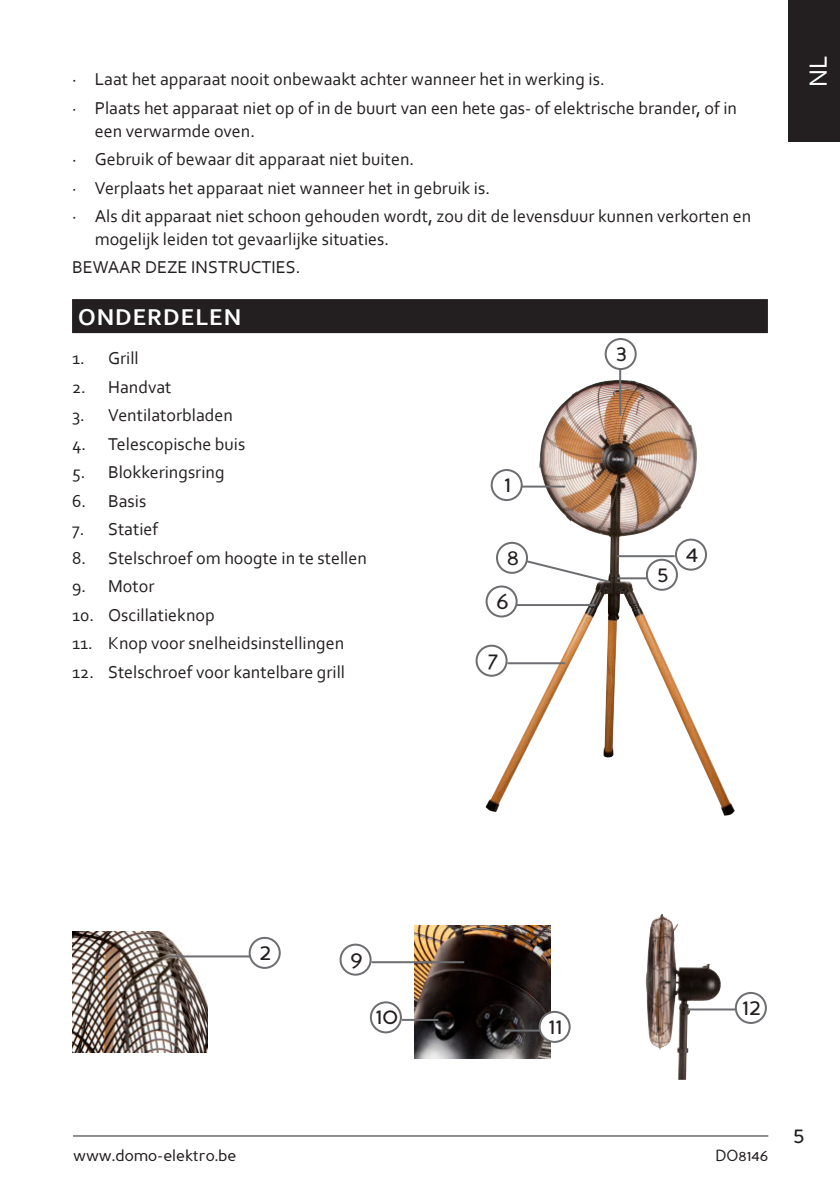
<style>
.page{position:relative;width:840px;height:1191px;background:#fff}
.page>*{position:absolute;margin:0;border:0;box-sizing:border-box;transform-origin:0 0}
.t1{font:26px "Corbel";color:#fff}
.t2{font:24px/43.6px "Perspective Sans";color:#231f20;text-align:center}
.t3{font:700 24px "Corbel";letter-spacing:.04em;color:#fff}
.t4{font:18px/28.4px "Corbel";color:#231f20}
.t5{font:16px "Perspective Sans";color:#231f20}
</style>
<div class="page">
<hr style="left:73px;top:1135px;width:694px;height:1px;background:#231f20">
<div style="left:788px;top:0;width:51px;height:142px;background:#231f20"></div>
<div style="left:72px;top:299px;width:695px;height:34px;background:#231f20"></div>
<img style="left:645px;top:916px;width:75px;height:163px">
<hr style="left:688px;top:1008px;width:52px;height:2px;background:#6d6e71">
<div style="left:735px;top:993px;width:30px;height:30px;background:#fff;border-radius:50%"></div>
<div style="left:734px;top:992px;width:32px;height:32px;border:2px solid #6d6e71;border-radius:50%"></div>
<img style="left:72px;top:931px;width:135px;height:121px">
<hr style="left:168px;top:955px;width:91px;height:2px;background:#6d6e71">
<div style="left:249px;top:938px;width:30px;height:30px;background:#fff;border-radius:50%"></div>
<div style="left:248px;top:937px;width:32px;height:32px;border:2px solid #6d6e71;border-radius:50%"></div>
<img style="left:414px;top:925px;width:136px;height:133px">
<div style="left:369px;top:1001px;width:32px;height:32px;border:2px solid #6d6e71;border-radius:50%"></div>
<hr style="left:402px;top:1019px;width:35px;height:2px;background:#6d6e71">
<hr style="left:505px;top:1029px;width:56px;height:2px;background:#6d6e71">
<div style="left:339px;top:943px;width:32px;height:32px;border:2px solid #6d6e71;border-radius:50%"></div>
<hr style="left:372px;top:961px;width:91px;height:2px;background:#6d6e71">
<div style="left:539px;top:1012px;width:30px;height:30px;background:#fff;border-radius:50%"></div>
<div style="left:538px;top:1011px;width:32px;height:32px;border:2px solid #6d6e71;border-radius:50%"></div>
<img style="left:485px;top:380px;width:249px;height:435px">
<hr style="left:508px;top:485px;width:56px;height:2px;background:#6d6e71">
<div style="left:491px;top:470px;width:30px;height:30px;background:#fff;border-radius:50%"></div>
<div style="left:490px;top:469px;width:32px;height:32px;border:2px solid #6d6e71;border-radius:50%"></div>
<hr style="left:618px;top:367px;width:2px;height:48px;background:#6d6e71">
<hr style="left:617px;top:555px;width:56px;height:2px;background:#6d6e71">
<div style="left:604px;top:338px;width:32px;height:32px;border:2px solid #6d6e71;border-radius:50%"></div>
<div style="left:675px;top:539px;width:30px;height:30px;background:#fff;border-radius:50%"></div>
<div style="left:674px;top:538px;width:32px;height:32px;border:2px solid #6d6e71;border-radius:50%"></div>
<hr style="left:617px;top:577px;width:43px;height:2px;background:#6d6e71">
<div style="left:646px;top:560px;width:30px;height:30px;background:#fff;border-radius:50%"></div>
<div style="left:645px;top:559px;width:32px;height:32px;border:2px solid #6d6e71;border-radius:50%"></div>
<hr style="left:503px;top:604px;width:91px;height:2px;background:#6d6e71">
<div style="left:476px;top:645px;width:30px;height:30px;background:#fff;border-radius:50%"></div>
<div style="left:475px;top:644px;width:32px;height:32px;border:2px solid #6d6e71;border-radius:50%"></div>
<hr style="left:508px;top:662px;width:56px;height:2px;background:#6d6e71">
<svg style="left:518px;top:557px;width:93px;height:27px"></svg>
<div style="left:496px;top:543px;width:30px;height:30px;background:#fff;border-radius:50%"></div>
<div style="left:495px;top:542px;width:32px;height:32px;border:2px solid #6d6e71;border-radius:50%"></div>
<div style="left:486px;top:586px;width:30px;height:30px;background:#fff;border-radius:50%"></div>
<div style="left:485px;top:585px;width:32px;height:32px;border:2px solid #6d6e71;border-radius:50%"></div>
<p class="t4" style="left:72px;top:66px;width:534px">· Laat het apparaat nooit onbewaakt achter wanneer het in werking is.</p>
<p class="t4" style="left:95px;top:98px;width:643px;line-height:22.8px;text-indent:-23px">· Plaats het apparaat niet op of in de buurt van een hete gas- of elektrische brander, of in een verwarmde oven.</p>
<p class="t4" style="left:72px;top:146px;width:680px">· Gebruik of bewaar dit apparaat niet buiten.<br>· Verplaats het apparaat niet wanneer het in gebruik is.<br>· Als dit apparaat niet schoon gehouden wordt, zou dit de levensduur kunnen verkorten en</p>
<p class="t4" style="left:72px;top:226px;width:318px;text-indent:23px">mogelijk leiden tot gevaarlijke situaties.<br>BEWAAR DEZE INSTRUCTIES.</p>
<h2 class="t3" style="left:78px;top:305px;width:164px">ONDERDELEN</h2>
<p class="t4" style="left:72px;top:345px;width:68px">1. Grill</p>
<p class="t4" style="left:72px;top:374px;width:101px">2. Handvat</p>
<p class="t4" style="left:72px;top:402px;width:162px">3. Ventilatorbladen</p>
<p class="t4" style="left:72px;top:431px;width:175px">4. Telescopische buis</p>
<p class="t4" style="left:72px;top:459px;width:154px">5. Blokkeringsring</p>
<p class="t4" style="left:72px;top:487px;width:76px">6. Basis</p>
<p class="t4" style="left:72px;top:516px;width:88px">7. Statief</p>
<p class="t4" style="left:72px;top:544px;width:296px">8. Stelschroef om hoogte in te stellen</p>
<p class="t4" style="left:72px;top:573px;width:84px">9. Motor</p>
<p class="t4" style="left:72px;top:601px;width:144px">10. Oscillatieknop</p>
<p class="t4" style="left:72px;top:630px;width:273px">11. Knop voor snelheidsinstellingen</p>
<p class="t4" style="left:72px;top:658px;width:274px">12. Stelschroef voor kantelbare grill</p>
<h2 class="t2" style="left:615px;top:331px;width:13px">3</h2>
<h2 class="t2" style="left:504px;top:462px;width:9px">1</h2>
<h2 class="t2" style="left:685px;top:531px;width:14px">4</h2>
<h2 class="t2" style="left:496px;top:535px;width:24px">8<br>6</h2>
<h2 class="t2" style="left:656px;top:552px;width:14px">5</h2>
<h2 class="t2" style="left:486px;top:638px;width:13px">7</h2>
<h1 class="t1" style="left:802px;top:87px;width:33px;rotate:-90deg">NL</h1>
<h2 class="t2" style="left:259px;top:930px;width:14px">2</h2>
<h2 class="t2" style="left:350px;top:936px;width:14px">9</h2>
<h2 class="t2" style="left:375px;top:994px;width:24px">10</h2>
<h2 class="t2" style="left:548px;top:1004px;width:16px">11</h2>
<h2 class="t2" style="left:741px;top:985px;width:21px">12</h2>
<p class="t5" style="left:73px;top:1146px;width:165px">www.domo-elektro.be</p>
<p class="t5" style="left:715px;top:1146px;width:54px">DO8146</p>
<h2 class="t2" style="left:792px;top:1112px;width:14px">5</h2>
</div>
